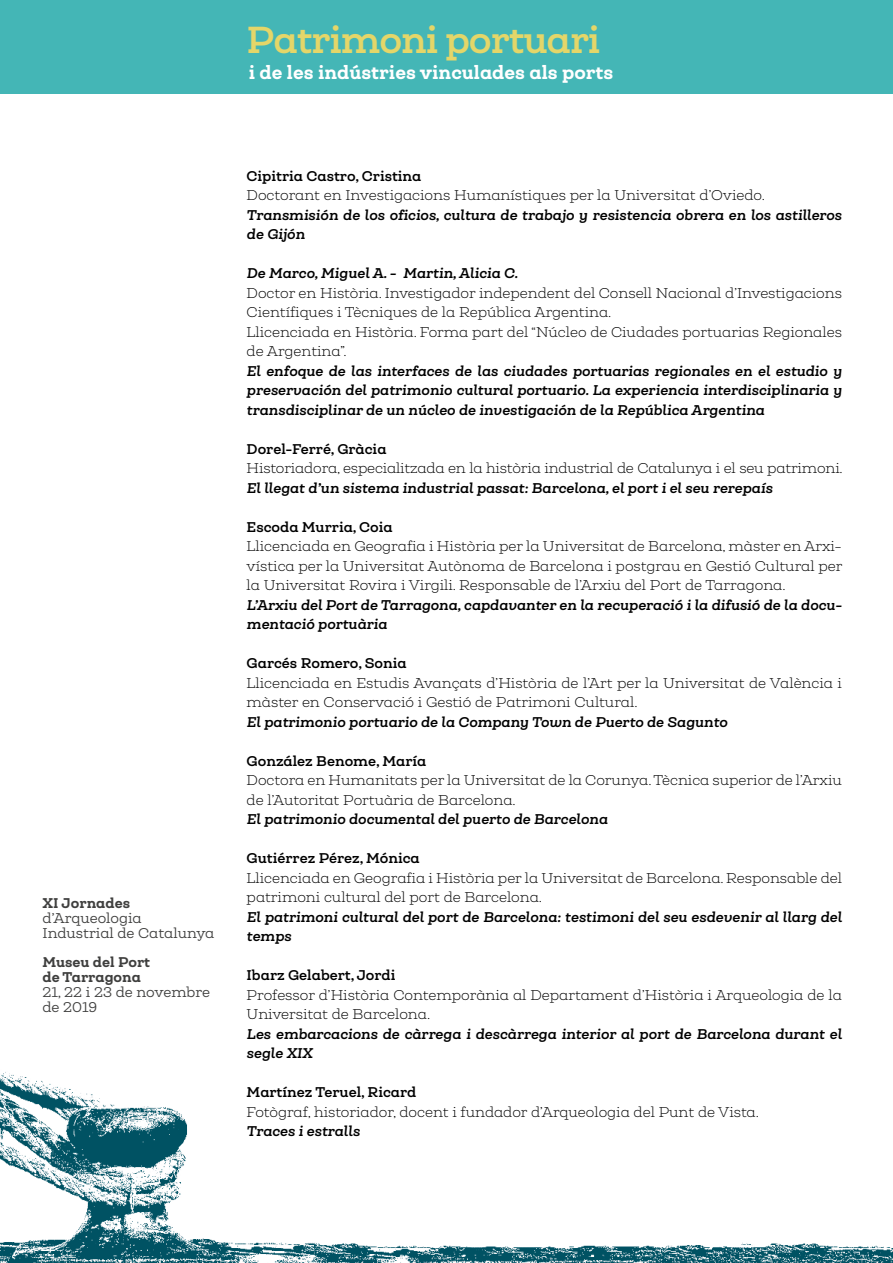
<style>
.page{position:relative;width:893px;height:1263px;background:#fff}
.page>*{position:absolute;margin:0;border:0;box-sizing:border-box;transform-origin:0 0}
.t1{font:700 36px "Queulat";letter-spacing:-.03em;color:#e4d669}
.t2{font:900 18px "Queulat";color:#fff}
.t3{font:300 13.5px/19.5px "Queulat";color:#000}
.t4{font:italic 700 13.5px/19.5px "Queulat";color:#000}
.t5{font:700 13.5px "Queulat";color:#000}
.t6{font:13.5px/15px "Queulat";color:#3f3f3e}
.t7{font:900 13.5px/15px "Queulat";color:#3f3f3e}
</style>
<div class="page">
<img style="left:0;top:1072px;width:893px;height:191px">
<div style="left:0;top:0;width:893px;height:94px;background:#44b6b6"></div>
<h1 class="t1" style="left:247px;top:16px;width:355px">Patrimoni portuari</h1>
<h2 class="t2" style="left:249px;top:59px;width:366px">i de les indústries vinculades als ports</h2>
<p class="t7" style="left:43px;top:895px;width:89px">XI Jornades</p>
<p class="t6" style="left:43px;top:910px;width:173px">d’Arqueologia<br>Industrial de Catalunya</p>
<p class="t7" style="left:43px;top:955px;width:109px">Museu del Port de Tarragona</p>
<p class="t6" style="left:43px;top:984px;width:169px">21, 22 i 23 de novembre de 2019</p>
<p class="t5" style="left:247px;top:167px;width:176px">Cipitria Castro, Cristina</p>
<p class="t3" style="left:247px;top:185px;width:520px">Doctorant en Investigacions Humanístiques per la Universitat d’Oviedo.</p>
<p class="t4" style="left:247px;top:205px;width:597px">Transmisión de los oficios, cultura de trabajo y resistencia obrera en los astilleros de Gijón</p>
<p class="t4" style="left:247px;top:263px;width:273px">De Marco, Miguel A. - Martin, Alicia C.</p>
<p class="t3" style="left:247px;top:283px;width:597px">Doctor en Història. Investigador independent del Consell Nacional d’Investigacions<br>Científiques i Tècniques de la República Argentina.</p>
<p class="t3" style="left:247px;top:322px;width:597px">Llicenciada en Història. Forma part del “Núcleo de Ciudades portuarias Regionales de Argentina”.</p>
<p class="t4" style="left:247px;top:361px;width:597px;text-align:justify">El enfoque de las interfaces de las ciudades portuarias regionales en el estudio y preservación del patrimonio cultural portuario. La experiencia interdisciplinaria y transdisciplinar de un núcleo de investigación de la República Argentina</p>
<p class="t5" style="left:247px;top:440px;width:141px">Dorel-Ferré, Gràcia</p>
<p class="t3" style="left:247px;top:458px;width:598px">Historiadora, especialitzada en la història industrial de Catalunya i el seu patrimoni.</p>
<p class="t4" style="left:247px;top:478px;width:527px">El llegat d’un sistema industrial passat: Barcelona, el port i el seu rerepaís</p>
<p class="t5" style="left:247px;top:518px;width:148px">Escoda Murria, Coia</p>
<p class="t3" style="left:247px;top:536px;width:597px;text-align:justify">Llicenciada en Geografia i Història per la Universitat de Barcelona, màster en Arxi&shy;vística per la Universitat Autònoma de Barcelona i postgrau en Gestió Cultural per la Universitat Rovira i Virgili. Responsable de l’Arxiu del Port de Tarragona.</p>
<p class="t4" style="left:247px;top:595px;width:597px">L’Arxiu del Port de Tarragona, capdavanter en la recuperació i la difusió de la docu&shy;mentació portuària</p>
<p class="t5" style="left:247px;top:654px;width:162px">Garcés Romero, Sonia</p>
<p class="t3" style="left:247px;top:673px;width:597px">Llicenciada en Estudis Avançats d’Història de l’Art per la Universitat de València i màster en Conservació i Gestió de Patrimoni Cultural.</p>
<p class="t4" style="left:247px;top:712px;width:482px">El patrimonio portuario de la Company Town de Puerto de Sagunto</p>
<p class="t5" style="left:247px;top:752px;width:181px">González Benome, María</p>
<p class="t3" style="left:247px;top:770px;width:597px">Doctora en Humanitats per la Universitat de la Corunya. Tècnica superior de l’Arxiu de l’Autoritat Portuària de Barcelona.</p>
<p class="t4" style="left:247px;top:809px;width:363px">El patrimonio documental del puerto de Barcelona</p>
<p class="t5" style="left:247px;top:849px;width:175px">Gutiérrez Pérez, Mónica</p>
<p class="t3" style="left:247px;top:868px;width:597px">Llicenciada en Geografia i Història per la Universitat de Barcelona. Responsable del patrimoni cultural del port de Barcelona.</p>
<p class="t4" style="left:247px;top:907px;width:597px">El patrimoni cultural del port de Barcelona: testimoni del seu esdevenir al llarg del temps</p>
<p class="t5" style="left:247px;top:966px;width:150px">Ibarz Gelabert, Jordi</p>
<p class="t3" style="left:247px;top:985px;width:597px">Professor d’Història Contemporània al Departament d’Història i Arqueologia de la<br>Universitat de Barcelona.</p>
<p class="t4" style="left:247px;top:1024px;width:597px">Les embarcacions de càrrega i descàrrega interior al port de Barcelona durant el segle XIX</p>
<p class="t5" style="left:247px;top:1083px;width:171px">Martínez Teruel, Ricard</p>
<p class="t3" style="left:247px;top:1102px;width:514px">Fotògraf, historiador, docent i fundador d’Arqueologia del Punt de Vista.</p>
<p class="t4" style="left:247px;top:1121px;width:115px">Traces i estralls</p>
</div>
